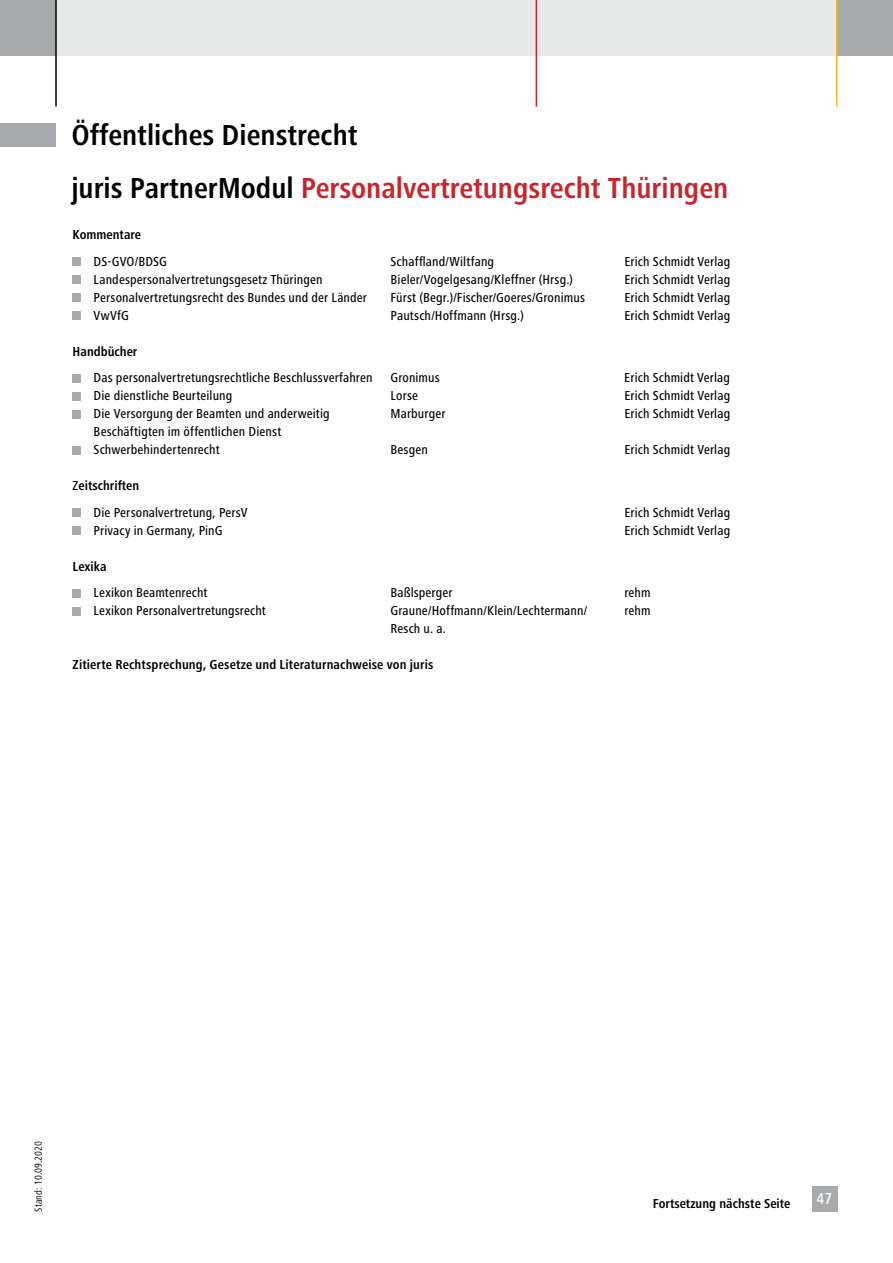
<style>
.page{position:relative;width:893px;height:1263px;background:#fff}
.page>*{position:absolute;margin:0;border:0;box-sizing:border-box;transform-origin:0 0}
.t1{font:700 condensed 30px "Frutiger Next Pro";color:#ca242c}
.t2{font:700 condensed 30px "Frutiger Next Pro";color:#010202}
.t3{font:500 condensed 16.5px "Frutiger Next Pro";color:#fff}
.t4{font:500 condensed 13.5px/18px "Frutiger Next Pro";letter-spacing:.01em;color:#010202}
.t5{font:700 condensed 13.5px "Frutiger Next Pro";color:#010202}
.t6{font:condensed 10.5px "Frutiger Next Pro";color:#010202}
.s1{color:#010202}
.s2{font-weight:700}
</style>
<div class="page">
<div style="left:812px;top:1186px;width:25px;height:25px;background:#a8aaac"></div>
<div style="left:55px;top:0;width:782px;height:56px;background:#e7e8e8"></div>
<div style="left:0;top:0;width:55px;height:56px;background:#a8aaac"></div>
<div style="left:837px;top:0;width:56px;height:56px;background:#a8aaac"></div>
<hr style="left:55px;top:0;width:2px;height:107px;background:#010202">
<hr style="left:836px;top:0;width:1px;height:107px;background:#fdb614">
<hr style="left:536px;top:0;width:1px;height:107px;background:#ca242c">
<div style="left:73px;top:257px;width:8px;height:9px;background:#a8aaac"></div>
<div style="left:73px;top:275px;width:8px;height:9px;background:#a8aaac"></div>
<div style="left:73px;top:293px;width:8px;height:9px;background:#a8aaac"></div>
<div style="left:73px;top:311px;width:8px;height:9px;background:#a8aaac"></div>
<div style="left:73px;top:374px;width:8px;height:8px;background:#a8aaac"></div>
<div style="left:73px;top:392px;width:8px;height:8px;background:#a8aaac"></div>
<div style="left:73px;top:410px;width:8px;height:8px;background:#a8aaac"></div>
<div style="left:73px;top:446px;width:8px;height:8px;background:#a8aaac"></div>
<div style="left:73px;top:508px;width:8px;height:9px;background:#a8aaac"></div>
<div style="left:73px;top:526px;width:8px;height:9px;background:#a8aaac"></div>
<div style="left:73px;top:589px;width:8px;height:8px;background:#a8aaac"></div>
<div style="left:73px;top:607px;width:8px;height:8px;background:#a8aaac"></div>
<div style="left:0;top:124px;width:55px;height:23px;background:#a8aaad"></div>
<h1 class="t2" style="left:71px;top:123px;width:288px">Öffentliches Dienstrecht</h1>
<h1 class="t1" style="left:71px;top:176px;width:658px"><span class="s1">juris PartnerModul</span> Personalvertretungsrecht Thüringen</h1>
<p class="t5" style="left:73px;top:229px;width:70px">Kommentare</p>
<p class="t4" style="left:94px;top:254px;width:75px">DS-GVO/BDSG</p>
<p class="t4" style="left:390px;top:254px;width:105px">Schaffland/Wiltfang</p>
<p class="t4" style="left:624px;top:254px;width:107px">Erich Schmidt Verlag</p>
<p class="t4" style="left:94px;top:272px;width:231px">Landespersonalvertretungsgesetz Thüringen</p>
<p class="t4" style="left:391px;top:272px;width:184px">Bieler/Vogelgesang/Kleffner (Hrsg.)</p>
<p class="t4" style="left:624px;top:272px;width:107px">Erich Schmidt Verlag</p>
<p class="t4" style="left:94px;top:290px;width:275px">Personalvertretungsrecht des Bundes und der Länder</p>
<p class="t4" style="left:390px;top:290px;width:196px">Fürst (Begr.)/Fischer/Goeres/Gronimus</p>
<p class="t4" style="left:624px;top:290px;width:107px">Erich Schmidt Verlag</p>
<p class="t4" style="left:94px;top:308px;width:37px">VwVfG</p>
<p class="t4" style="left:390px;top:308px;width:135px">Pautsch/Hoffmann (Hrsg.)</p>
<p class="t4" style="left:624px;top:308px;width:107px">Erich Schmidt Verlag</p>
<p class="t5" style="left:73px;top:346px;width:66px">Handbücher</p>
<p class="t4" style="left:94px;top:370px;width:280px">Das personalvertretungsrechtliche Beschlussverfahren</p>
<p class="t4" style="left:390px;top:370px;width:51px">Gronimus</p>
<p class="t4" style="left:624px;top:370px;width:107px">Erich Schmidt Verlag</p>
<p class="t4" style="left:94px;top:388px;width:140px">Die dienstliche Beurteilung</p>
<p class="t4" style="left:390px;top:388px;width:29px">Lorse</p>
<p class="t4" style="left:624px;top:388px;width:107px">Erich Schmidt Verlag</p>
<p class="t4" style="left:94px;top:406px;width:238px">Die Versorgung der Beamten und anderweitig</p>
<p class="t4" style="left:390px;top:406px;width:56px">Marburger</p>
<p class="t4" style="left:624px;top:406px;width:107px">Erich Schmidt Verlag</p>
<p class="t4" style="left:94px;top:424px;width:189px">Beschäftigten im öffentlichen Dienst<br>Schwerbehindertenrecht</p>
<p class="t4" style="left:390px;top:442px;width:39px">Besgen</p>
<p class="t4" style="left:624px;top:442px;width:107px">Erich Schmidt Verlag</p>
<p class="t4" style="left:94px;top:474px;width:156px;line-height:26.5px;text-indent:-21px">Z<span class="s2">eitschriften<br></span>Die Personalvertretung, PersV</p>
<p class="t4" style="left:624px;top:504px;width:107px">Erich Schmidt Verlag</p>
<p class="t4" style="left:94px;top:522px;width:130px">Privacy in Germany, PinG</p>
<p class="t4" style="left:624px;top:522px;width:107px">Erich Schmidt Verlag</p>
<p class="t5" style="left:73px;top:561px;width:35px">Lexika</p>
<p class="t4" style="left:94px;top:585px;width:115px">Lexikon Beamtenrecht</p>
<p class="t4" style="left:391px;top:585px;width:63px">Baßlsperger</p>
<p class="t4" style="left:624px;top:585px;width:28px">rehm</p>
<p class="t4" style="left:94px;top:603px;width:174px">Lexikon Personalvertretungsrecht</p>
<p class="t4" style="left:390px;top:603px;width:198px">Graune/Hoffmann/Klein/Lechtermann/</p>
<p class="t4" style="left:624px;top:603px;width:28px">rehm</p>
<p class="t4" style="left:391px;top:621px;width:57px">Resch u. a.</p>
<p class="t5" style="left:73px;top:659px;width:362px">Zitierte Rechtsprechung, Gesetze und Literaturnachweise von juris</p>
<p class="t6" style="left:34px;top:1212px;width:72px;rotate:-90deg">Stand: 10.09.2020</p>
<p class="t5" style="left:653px;top:1198px;width:139px">Fortsetzung nächste Seite</p>
<p class="t3" style="left:817px;top:1192px;width:17px">47</p>
</div>
